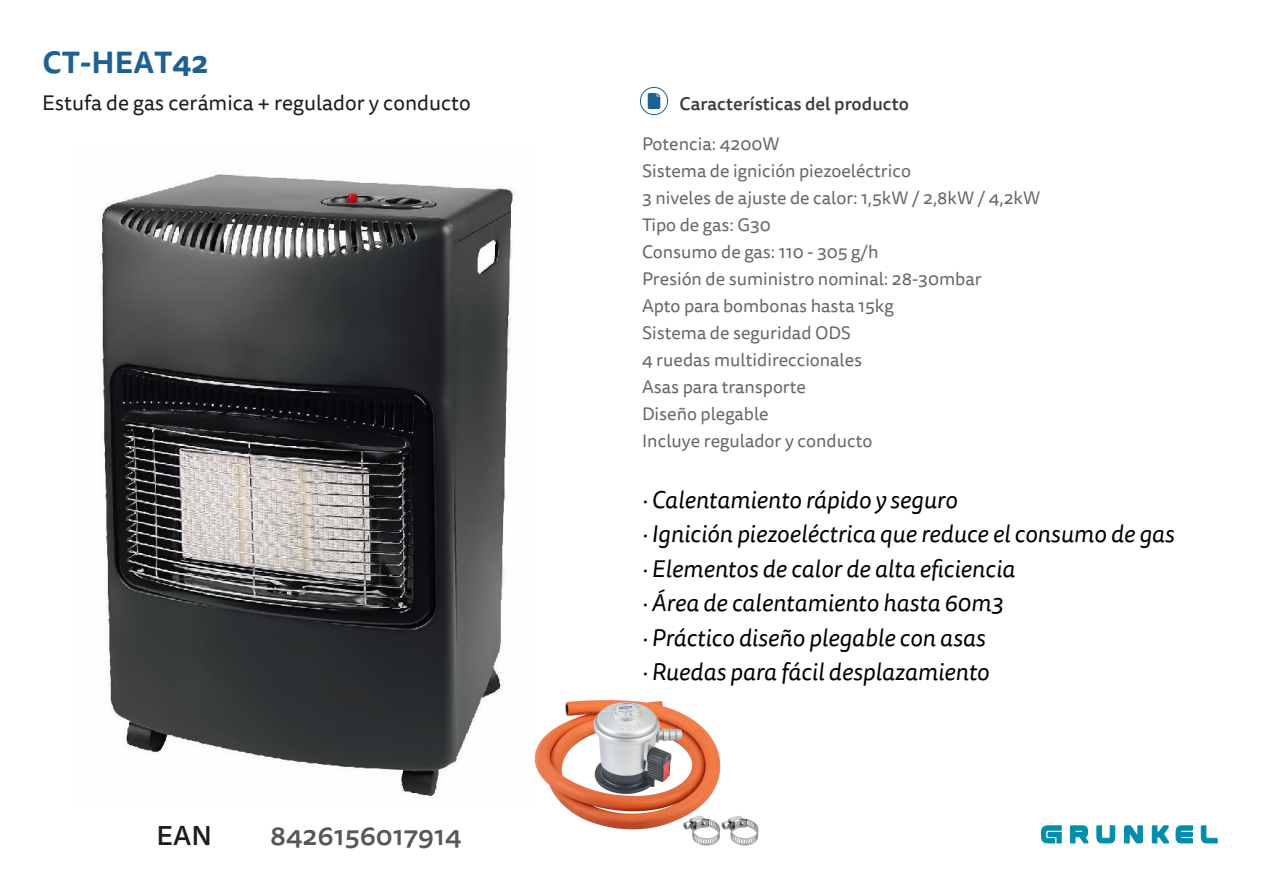
<style>
.page{position:relative;width:1263px;height:893px;background:#fff}
.page>*{position:absolute;margin:0;border:0;box-sizing:border-box;transform-origin:0 0}
.t1{font:700 30px "Tisa Sans Pro";color:#1f6092}
.t2{font:500 27px "Tisa Sans Pro";color:#575756}
.t3{font:500 27px "Tisa Sans Pro";color:#1d1d1b}
.t4{font:italic 24px/34.5px "Tisa Sans Pro";color:#000}
.t5{font:21px "Tisa Sans Pro";color:#1d1d1b}
.t6{font:18px/27px "Tisa Sans Pro";color:#686868}
.t7{font:500 18px "Tisa Sans Pro";color:#3c3c3b}
</style>
<div class="page">
<img style="left:534px;top:700px;width:225px;height:146px">
<img style="left:100px;top:174px;width:413px;height:625px">
<svg style="left:640px;top:87px;width:28px;height:28px"></svg>
<div style="left:640px;top:87px;width:28px;height:28px;border:1px solid #1f6092;border-radius:50%"></div>
<svg style="left:648px;top:93px;width:12px;height:16px"></svg>
<svg style="left:1201px;top:826px;width:16px;height:17px"></svg>
<svg style="left:1096px;top:826px;width:19px;height:17px"></svg>
<svg style="left:1176px;top:826px;width:17px;height:17px"></svg>
<svg style="left:1041px;top:826px;width:20px;height:17px"></svg>
<svg style="left:1070px;top:826px;width:18px;height:18px"></svg>
<svg style="left:1124px;top:825px;width:19px;height:18px"></svg>
<svg style="left:1152px;top:826px;width:17px;height:17px"></svg>
<h1 class="t1" style="left:43px;top:40px;width:167px">CT-HEAT42</h1>
<p class="t5" style="left:42px;top:89px;width:430px">Estufa de gas cerámica + regulador y conducto</p>
<p class="t7" style="left:679px;top:91px;width:231px">Características del producto</p>
<p class="t6" style="left:642px;top:131px;width:400px">Potencia: 4200W<br>Sistema de ignición piezoeléctrico<br>3 niveles de ajuste de calor: 1,5kW / 2,8kW / 4,2kW<br>Tipo de gas: G30<br>Consumo de gas: 110 - 305 g/h<br>Presión de suministro nominal: 28-30mbar<br>Apto para bombonas hasta 15kg<br>Sistema de seguridad ODS<br>4 ruedas multidireccionales<br>Asas para transporte<br>Diseño plegable<br>Incluye regulador y conducto</p>
<h2 class="t3" style="left:157px;top:816px;width:57px">EAN</h2>
<h2 class="t2" style="left:270px;top:816px;width:193px">8426156017914</h2>
<h3 class="t4" style="left:642px;top:483px;width:534px">· Calentamiento rápido y seguro<br>· Ignición piezoeléctrica que reduce el consumo de gas · Elementos de calor de alta eficiencia<br>· Área de calentamiento hasta 60m3<br>· Práctico diseño plegable con asas<br>· Ruedas para fácil desplazamiento</h3>
</div>
